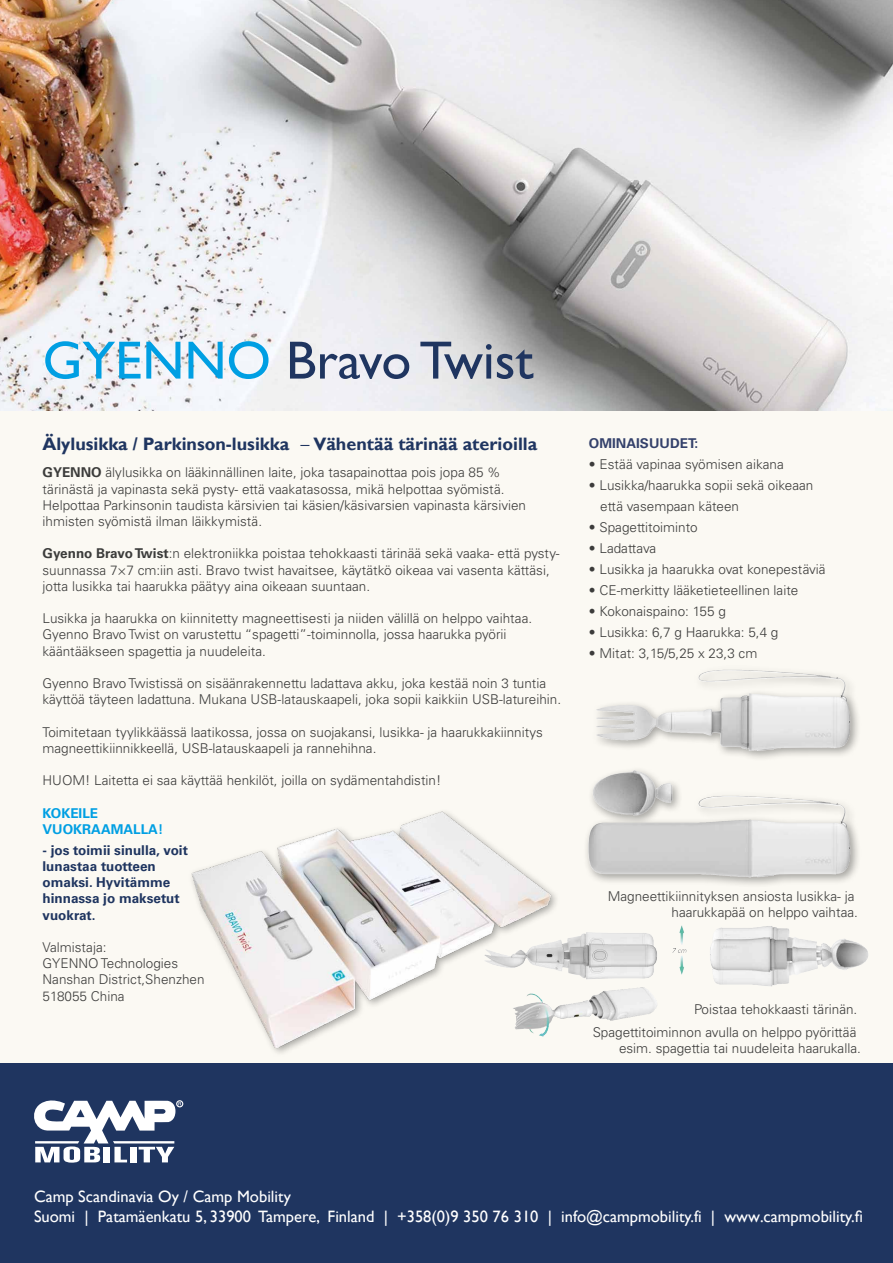
<style>
.page{position:relative;width:893px;height:1263px;background:#fff}
.page>*{position:absolute;margin:0;border:0;box-sizing:border-box;transform-origin:0 0}
.t1{font:54px "Gill Sans";color:#1f3560}
.t2{font:700 18px "Gill Sans";color:#1f3560}
.t3{font:16.5px/19.8px "Gill Sans";color:#fff}
.t4{font:300 13.5px/16.2px "Univers LT Std";color:#3c3c3b}
.t5{font:700 13.5px/16.2px "Univers LT Std";color:#1f3560}
.t6{font:700 13.5px/16.2px "Univers LT Std";color:#009fe3}
.t7{font:700 13.5px "Univers LT Std";color:#34416b}
.s1{color:#009fe3}
.s2{font-family:"Univers LT Std";font-weight:300}
.s3{font-weight:700}
</style>
<div class="page">
<div style="left:0;top:370px;width:893px;height:702px;background:#fbf9f3"></div>
<img style="left:0;top:0;width:893px;height:410px">
<div style="left:0;top:1063px;width:893px;height:200px;background:#1f3560"></div>
<div style="left:176px;top:1100px;width:7px;height:7px;border:1px solid #fff;border-radius:50%"></div>
<svg style="left:34px;top:1100px;width:147px;height:62px"></svg>
<img style="left:191px;top:811px;width:397px;height:242px">
<div style="left:588px;top:665px;width:273px;height:162px;background:#000;opacity:.35"></div>
<img style="left:685px;top:670px;width:159px;height:42px">
<img style="left:679px;top:925px;width:189px;height:61px">
<img style="left:513px;top:987px;width:127px;height:46px">
<div style="left:583px;top:791px;width:278px;height:97px;background:#000;opacity:.35"></div>
<img style="left:591px;top:796px;width:253px;height:34px">
<h1 class="t1" style="left:43px;top:329px;width:492px"><span class="s1">GYENNO</span> Bravo Twist</h1>
<h2 class="t2" style="left:43px;top:433px;width:496px">Älylusikka / Parkinson-lusikka <span class="s2">−</span> Vähentää tärinää aterioilla</h2>
<p class="t7" style="left:589px;top:435px;width:111px">OMINAISUUDET:</p>
<p class="t4" style="left:589px;top:456px;width:196px">• Estää vapinaa syömisen aikana</p>
<p class="t4" style="left:600px;top:474px;width:215px;line-height:21px;text-indent:-11px">• Lusikka/haarukka sopii sekä oikeaan että vasempaan käteen</p>
<p class="t4" style="left:589px;top:519px;width:110px">• Spagettitoiminto</p>
<p class="t4" style="left:589px;top:540px;width:69px">• Ladattava</p>
<p class="t4" style="left:589px;top:561px;width:238px">• Lusikka ja haarukka ovat konepestäviä</p>
<p class="t4" style="left:589px;top:582px;width:211px">• CE-merkitty lääketieteellinen laite</p>
<p class="t4" style="left:589px;top:603px;width:138px">• Kokonaispaino: 155 g</p>
<p class="t4" style="left:589px;top:624px;width:191px">• Lusikka: 6,7 g Haarukka: 5,4 g</p>
<p class="t4" style="left:589px;top:645px;width:170px">• Mitat: 3,15/5,25 x 23,3 cm</p>
<p class="t4" style="left:43px;top:464px;width:485px"><span class="s3">GYENNO</span> älylusikka on lääkinnällinen laite, joka tasapainottaa pois jopa 85 % tärinästä ja vapinasta sekä pysty- että vaakatasossa, mikä helpottaa syömistä.<br>Helpottaa Parkinsonin taudista kärsivien tai käsien/käsivarsien vapinasta kärsivien ihmisten syömistä ilman läikkymistä.</p>
<p class="t4" style="left:43px;top:545px;width:519px"><span class="s3">Gyenno Bravo Twist</span>:n elektroniikka poistaa tehokkaasti tärinää sekä vaaka- että pysty&shy;suunnassa 7×7 cm:iin asti. Bravo twist havaitsee, käytätkö oikeaa vai vasenta kättäsi, jotta lusikka tai haarukka päätyy aina oikeaan suuntaan.</p>
<p class="t4" style="left:43px;top:610px;width:491px">Lusikka ja haarukka on kiinnitetty magneettisesti ja niiden välillä on helppo vaihtaa.<br>Gyenno Bravo Twist on varustettu “spagetti”-toiminnolla, jossa haarukka pyörii kääntääkseen spagettia ja nuudeleita.</p>
<p class="t4" style="left:43px;top:675px;width:520px">Gyenno Bravo Twistissä on sisäänrakennettu ladattava akku, joka kestää noin 3 tuntia käyttöä täyteen ladattuna. Mukana USB-latauskaapeli, joka sopii kaikkiin USB-latureihin.</p>
<p class="t4" style="left:43px;top:724px;width:502px">Toimitetaan tyylikkäässä laatikossa, jossa on suojakansi, lusikka- ja haarukkakiinnitys magneettikiinnikkeellä, USB-latauskaapeli ja rannehihna.</p>
<p class="t4" style="left:43px;top:772px;width:400px">HUOM! Laitetta ei saa käyttää henkilöt, joilla on sydämentahdistin!</p>
<p class="t6" style="left:43px;top:805px;width:122px">KOKEILE<br>VUOKRAAMALLA!</p>
<p class="t5" style="left:43px;top:842px;width:147px">- jos toimii sinulla, voit lunastaa tuotteen omaksi. Hyvitämme hinnassa jo maksetut vuokrat.</p>
<p class="t4" style="left:43px;top:939px;width:164px">Valmistaja:<br>GYENNO Technologies<br>Nanshan District,Shenzhen<br>518055 China</p>
<p class="t4" style="left:608px;top:888px;width:252px;text-align:right">Magneettikiinnityksen ansiosta lusikka- ja haarukkapää on helppo vaihtaa.</p>
<p class="t4" style="left:593px;top:998px;width:266px;line-height:22.5px;text-align:right">Poistaa tehokkaasti tärinän.<br>Spagettitoiminnon avulla on helppo pyörittää</p>
<p class="t4" style="left:619px;top:1040px;width:243px">esim. spagettia tai nuudeleita haarukalla.</p>
<p class="t3" style="left:34px;top:1187px;width:831px">Camp Scandinavia Oy / Camp Mobility<br>Suomi | Patamäenkatu 5, 33900 Tampere, Finland | +358(0)9 350 76 310 | info@campmobility.fi | www.campmobility.fi</p>
</div>
